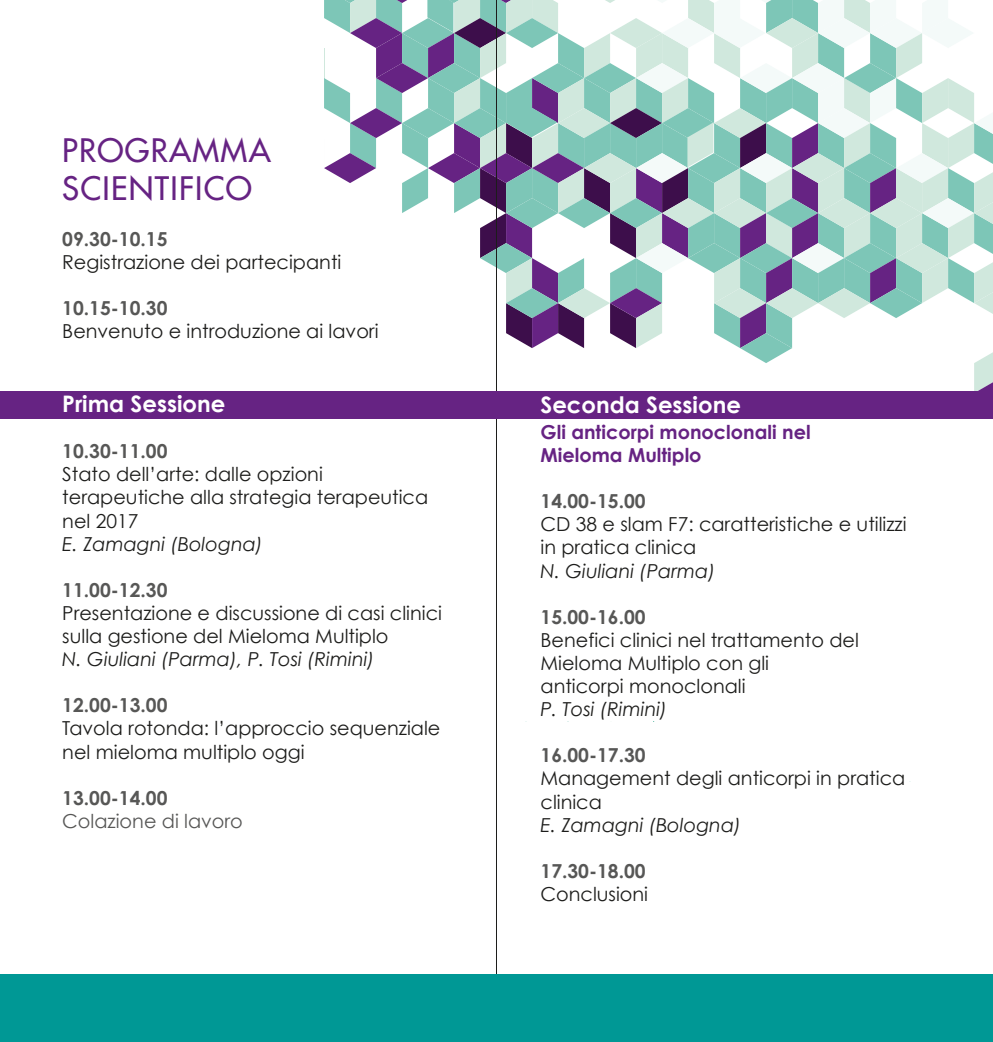
<style>
.page{position:relative;width:993px;height:1042px;background:#fff}
.page>*{position:absolute;margin:0;border:0;box-sizing:border-box;transform-origin:0 0}
.t1{font:31.5px/37.8px "Futura";letter-spacing:.04em;color:#662383}
.t2{font:700 22.75px "Century Gothic";color:#fff}
.t3{font:19.25px/23.1px "Century Gothic";color:#1d1d1b}
.t4{font:700 19.25px "Century Gothic";color:#575756}
.t5{font:italic 19.25px "Century Gothic";color:#1d1d1b}
.t6{font:700 19.25px/23.1px "Century Gothic";color:#662383}
.t7{font:19.25px "Century Gothic";color:#575756}
</style>
<div class="page">
<svg style="left:324px;top:0;width:668px;height:391px"></svg>
<hr style="left:496px;top:0;width:1px;height:1042px;background:#1d1d1b">
<div style="left:0;top:391px;width:992px;height:27px;background:#662383"></div>
<div style="left:0;top:974px;width:992px;height:68px;background:#009895"></div>
<h1 class="t1" style="left:62px;top:131px;width:210px">PROGRAMMA<br>SCIENTIFICO</h1>
<p class="t4" style="left:62px;top:227px;width:107px">09.30-10.15</p>
<p class="t3" style="left:62px;top:250px;width:280px">Registrazione dei partecipanti</p>
<p class="t4" style="left:62px;top:296px;width:107px">10.15-10.30</p>
<p class="t3" style="left:62px;top:320px;width:318px">Benvenuto e introduzione ai lavori</p>
<p class="t2" style="left:62px;top:389px;width:164px">Prima Sessione</p>
<p class="t4" style="left:62px;top:439px;width:107px">10.30-11.00</p>
<p class="t3" style="left:62px;top:462px;width:367px">Stato dell’arte: dalle opzioni terapeutiche alla strategia terapeutica nel 2017</p>
<p class="t5" style="left:62px;top:532px;width:202px">E. Zamagni (Bologna)</p>
<p class="t4" style="left:62px;top:578px;width:107px">11.00-12.30</p>
<p class="t3" style="left:62px;top:601px;width:381px">Presentazione e discussione di casi clinici sulla gestione del Mieloma Multiplo</p>
<p class="t5" style="left:62px;top:647px;width:314px">N. Giuliani (Parma), P. Tosi (Rimini)</p>
<p class="t4" style="left:62px;top:693px;width:107px">12.00-13.00</p>
<p class="t3" style="left:62px;top:717px;width:379px">Tavola rotonda: l’approccio sequenziale nel mieloma multiplo oggi</p>
<p class="t4" style="left:62px;top:785px;width:107px">13.00-14.00</p>
<p class="t7" style="left:62px;top:809px;width:182px">Colazione di lavoro</p>
<p class="t2" style="left:540px;top:390px;width:202px">Seconda Sessione</p>
<p class="t6" style="left:540px;top:420px;width:271px">Gli anticorpi monoclonali nel<br>Mieloma Multiplo</p>
<p class="t4" style="left:540px;top:489px;width:107px">14.00-15.00</p>
<p class="t3" style="left:540px;top:512px;width:367px">CD 38 e slam F7: caratteristiche e utilizzi in pratica clinica</p>
<p class="t5" style="left:540px;top:559px;width:176px">N. Giuliani (Parma)</p>
<p class="t4" style="left:540px;top:604px;width:107px">15.00-16.00</p>
<p class="t3" style="left:540px;top:628px;width:320px">Benefici clinici nel trattamento del<br>Mieloma Multiplo con gli<br>anticorpi monoclonali</p>
<p class="t5" style="left:540px;top:697px;width:128px">P. Tosi (Rimini)</p>
<p class="t4" style="left:540px;top:743px;width:107px">16.00-17.30</p>
<p class="t3" style="left:540px;top:767px;width:366px">Management degli anticorpi in pratica clinica</p>
<p class="t5" style="left:540px;top:813px;width:202px">E. Zamagni (Bologna)</p>
<p class="t4" style="left:540px;top:859px;width:107px">17.30-18.00</p>
<p class="t3" style="left:540px;top:882px;width:109px">Conclusioni</p>
</div>
